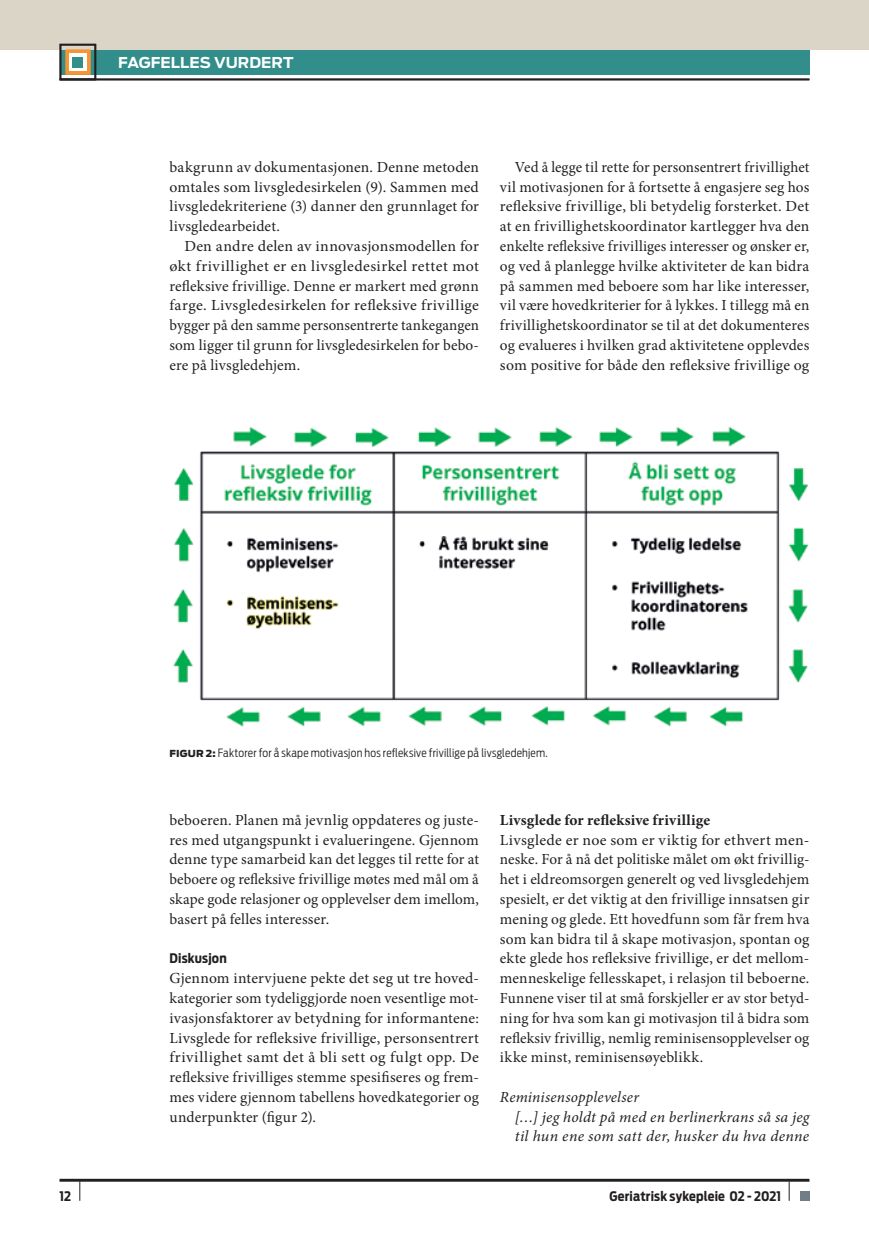
<style>
.page{position:relative;width:869px;height:1241px;background:#fff}
.page>*{position:absolute;margin:0;border:0;box-sizing:border-box;transform-origin:0 0}
.t1{font:15.4px/19.8px "Minion Pro";letter-spacing:.01em;color:#231f20;text-align:justify}
.t2{font:italic 15.4px/19.8px "Minion Pro";letter-spacing:.015em;color:#231f20}
.t3{font:700 15.4px "Minion Pro";letter-spacing:.01em;color:#231f20}
.t4{font:700 14.88px "Antenna";letter-spacing:.005em;color:#fff}
.t5{font:700 13.12px "Antenna Cond";letter-spacing:.01em;color:#231f20}
.t6{font:300 11.38px "Antenna Cond";letter-spacing:.02em;color:#231f20}
.s1{font-family:"Antenna";font-weight:900;font-size:9.62px}
</style>
<div class="page">
<div style="left:0;top:0;width:868px;height:50px;background:#dad5c7"></div>
<div style="left:60px;top:50px;width:749px;height:24px;background:#328e8a"></div>
<hr style="left:60px;top:79px;width:749px;height:1px;background:#231f20">
<div style="left:60px;top:44px;width:36px;height:36px;border:2px solid #231f20"></div>
<div style="left:66px;top:50px;width:24px;height:25px;background:#f79433;border:1px solid #f79433"></div>
<div style="left:69px;top:53px;width:18px;height:18px;background:#fff"></div>
<div style="left:73px;top:57px;width:10px;height:10px;background:#338e8a"></div>
<img style="left:173px;top:426px;width:636px;height:301px">
<svg style="left:79px;top:1181px;width:1px;height:19px"></svg>
<hr style="left:60px;top:1178px;width:749px;height:3px;background:#231f20">
<svg style="left:788px;top:1181px;width:1px;height:19px"></svg>
<div style="left:799px;top:1191px;width:10px;height:9px;background:#727e87"></div>
<p class="t4" style="left:118px;top:53px;width:177px">FAGFELLES VURDERT</p>
<p class="t1" style="left:169px;top:157px;width:311px">bakgrunn av dokumentasjonen. Denne metoden omtales som livsgledesirkelen (9). Sammen med livsgledekriteriene (3) danner den grunnlaget for livsgledearbeidet.</p>
<p class="t1" style="left:169px;top:236px;width:311px;text-indent:15px">Den andre delen av innovasjonsmodellen for økt frivillighet er en livsgledesirkel rettet mot refleksive frivillige. Denne er markert med grønn farge. Livsgledesirkelen for refleksive frivillige bygger på den samme personsentrerte tankegangen som ligger til grunn for livsgledesirkelen for bebo&shy;ere på livsgledehjem.</p>
<p class="t1" style="left:499px;top:157px;width:311px;text-indent:15px">Ved å legge til rette for personsentrert frivillighet vil motivasjonen for å fortsette å engasjere seg hos refleksive frivillige, bli betydelig forsterket. Det at en frivillighetskoordinator kartlegger hva den enkelte refleksive frivilliges interesser og ønsker er, og ved å planlegge hvilke aktiviteter de kan bidra på sammen med beboere som har like interesser, vil være hovedkriterier for å lykkes. I tillegg må en frivillighetskoordinator se til at det dokumenteres og evalueres i hvilken grad aktivitetene opplevdes som positive for både den refleksive frivillige og</p>
<p class="t6" style="left:169px;top:745px;width:379px"><span class="s1">FIGUR 2:</span> Faktorer for å skape motivasjon hos refleksive frivillige på livsgledehjem.</p>
<p class="t1" style="left:169px;top:810px;width:311px">beboeren. Planen må jevnlig oppdateres og juste&shy;res med utgangspunkt i evalueringene. Gjennom denne type samarbeid kan det legges til rette for at beboere og refleksive frivillige møtes med mål om å skape gode relasjoner og opplevelser dem imellom, basert på felles interesser.</p>
<p class="t5" style="left:169px;top:950px;width:59px">Diskusjon</p>
<p class="t1" style="left:169px;top:968px;width:311px">Gjennom intervjuene pekte det seg ut tre hoved&shy;kategorier som tydeliggjorde noen vesentlige mot&shy;ivasjonsfaktorer av betydning for informantene:<br>Livsglede for refleksive frivillige, personsentrert frivillighet samt det å bli sett og fulgt opp. De refleksive frivilliges stemme spesifiseres og frem&shy;mes videre gjennom tabellens hovedkategorier og underpunkter (figur 2).</p>
<p class="t3" style="left:499px;top:809px;width:211px">Livsglede for refleksive frivillige</p>
<p class="t1" style="left:499px;top:829px;width:311px">Livsglede er noe som er viktig for ethvert men&shy;neske. For å nå det politiske målet om økt frivillig&shy;het i eldreomsorgen generelt og ved livsgledehjem spesielt, er det viktig at den frivillige innsatsen gir mening og glede. Ett hovedfunn som får frem hva som kan bidra til å skape motivasjon, spontan og ekte glede hos refleksive frivillige, er det mellom&shy;menneskelige fellesskapet, i relasjon til beboerne.<br>Funnene viser til at små forskjeller er av stor betyd&shy;ning for hva som kan gi motivasjon til å bidra som refleksiv frivillig, nemlig reminisensopplevelser og ikke minst, reminisensøyeblikk.</p>
<p class="t2" style="left:514px;top:1086px;width:296px;text-indent:-15px">Reminisensopplevelser<br>[…] jeg holdt på med en berlinerkrans så sa jeg til hun ene som satt der, husker du hva denne</p>
<p class="t5" style="left:60px;top:1187px;width:13px">12</p>
<p class="t5" style="left:609px;top:1187px;width:173px">Geriatrisk sykepleie 02 - 2021</p>
</div>
